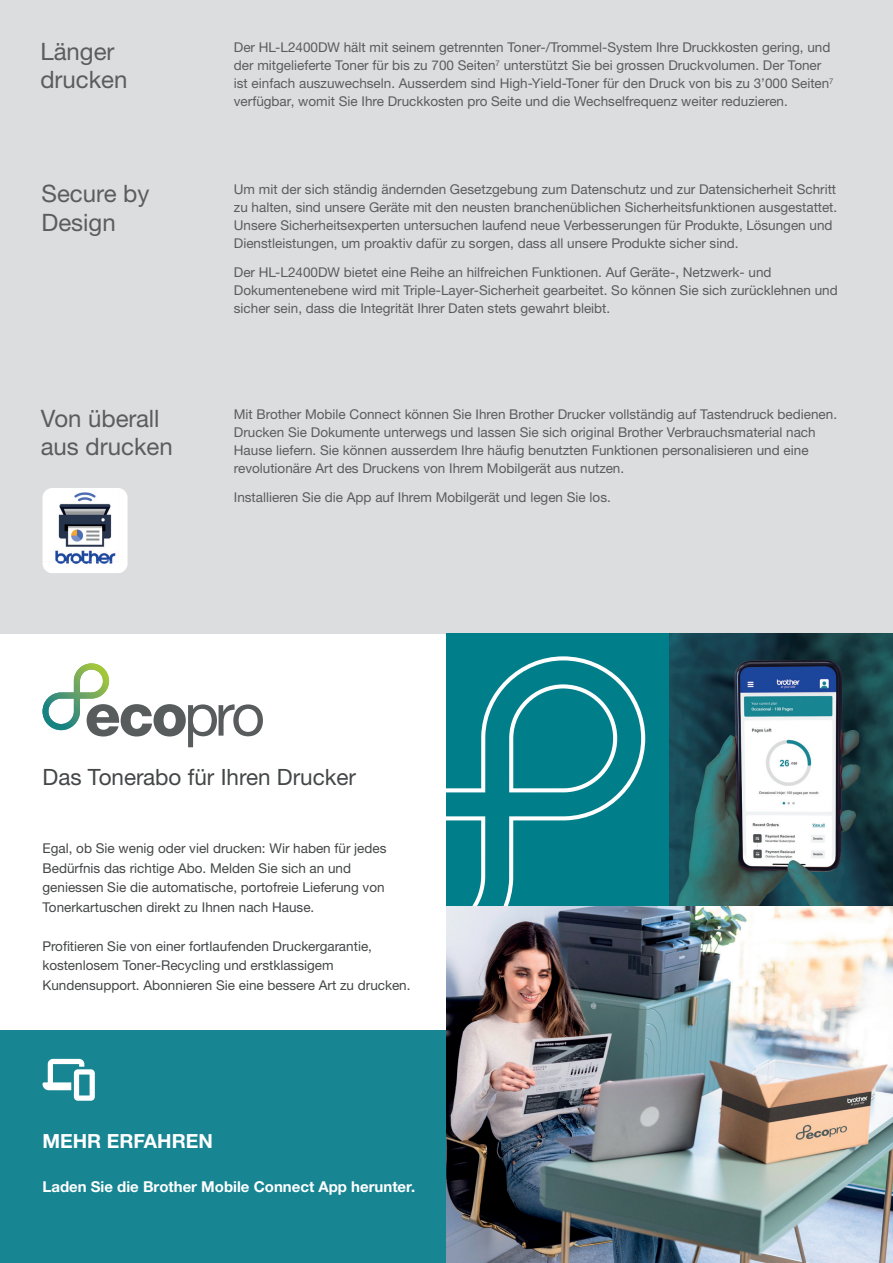
<style>
.page{position:relative;width:893px;height:1263px;background:#fff}
.page>*{position:absolute;margin:0;border:0;box-sizing:border-box;transform-origin:0 0}
.t1{font:24px/28.5px "Helvetica Neue LTW1 G";color:#5c5c5f}
.t2{font:22.5px "Helvetica Neue LTW1 G";color:#444647}
.t3{font:700 19.5px "Helvetica Neue LTW1 G";color:#fff}
.t4{font:700 15px "Helvetica Neue LTW1 G";color:#fff}
.t5{font:13.5px/18px "Helvetica Neue LTW1 G";color:#5c5c5f}
.t6{font:13.5px/19.5px "Helvetica Neue LTW1 G";color:#444647}
</style>
<div class="page">
<div style="left:0;top:0;width:893px;height:634px;background:#dcdddf"></div>
<img style="left:43px;top:488px;width:85px;height:85px">
<svg style="left:43px;top:663px;width:220px;height:84px"></svg>
<div style="left:0;top:1030px;width:446px;height:233px;background:#188593"></div>
<img style="left:446px;top:906px;width:447px;height:357px">
<div style="left:446px;top:634px;width:224px;height:272px;background:#007e89"></div>
<svg style="left:446px;top:656px;width:199px;height:250px"></svg>
<img style="left:670px;top:634px;width:223px;height:272px">
<svg style="left:43px;top:1059px;width:52px;height:42px"></svg>
<h1 class="t1" style="left:40px;top:37px;width:89px">Länger drucken</h1>
<p class="t5" style="left:234px;top:38px;width:601px">Der HL-L2400DW hält mit seinem getrennten Toner-/Trommel-System Ihre Druckkosten gering, und der mitgelieferte Toner für bis zu 700 Seiten<sup>7</sup> unterstützt Sie bei grossen Druckvolumen. Der Toner ist einfach auszuwechseln. Ausserdem sind High-Yield-Toner für den Druck von bis zu 3’000 Seiten<sup>7 </sup>verfügbar, womit Sie Ihre Druckkosten pro Seite und die Wechselfrequenz weiter reduzieren.</p>
<h1 class="t1" style="left:41px;top:179px;width:110px">Secure by<br>Design</h1>
<p class="t5" style="left:234px;top:180px;width:605px">Um mit der sich ständig ändernden Gesetzgebung zum Datenschutz und zur Datensicherheit Schritt zu halten, sind unsere Geräte mit den neusten branchenüblichen Sicherheitsfunktionen ausgestattet.<br>Unsere Sicherheitsexperten untersuchen laufend neue Verbesserungen für Produkte, Lösungen und Dienstleistungen, um proaktiv dafür zu sorgen, dass all unsere Produkte sicher sind.</p>
<p class="t5" style="left:234px;top:263px;width:605px">Der HL-L2400DW bietet eine Reihe an hilfreichen Funktionen. Auf Geräte-, Netzwerk- und<br>Dokumentenebene wird mit Triple-Layer-Sicherheit gearbeitet. So können Sie sich zurücklehnen und sicher sein, dass die Integrität Ihrer Daten stets gewahrt bleibt.</p>
<h1 class="t1" style="left:41px;top:404px;width:133px">Von überall aus drucken</h1>
<p class="t5" style="left:234px;top:405px;width:605px">Mit Brother Mobile Connect können Sie Ihren Brother Drucker vollständig auf Tastendruck bedienen.<br>Drucken Sie Dokumente unterwegs und lassen Sie sich original Brother Verbrauchsmaterial nach Hause liefern. Sie können ausserdem Ihre häufig benutzten Funktionen personalisieren und eine revolutionäre Art des Druckens von Ihrem Mobilgerät aus nutzen.</p>
<p class="t5" style="left:234px;top:488px;width:378px">Installieren Sie die App auf Ihrem Mobilgerät und legen Sie los.</p>
<h2 class="t2" style="left:43px;top:763px;width:315px">Das Tonerabo für Ihren Drucker</h2>
<p class="t6" style="left:43px;top:838px;width:345px">Egal, ob Sie wenig oder viel drucken: Wir haben für jedes Bedürfnis das richtige Abo. Melden Sie sich an und geniessen Sie die automatische, portofreie Lieferung von Tonerkartuschen direkt zu Ihnen nach Hause.</p>
<p class="t6" style="left:43px;top:936px;width:370px">Profitieren Sie von einer fortlaufenden Druckergarantie, kostenlosem Toner-Recycling und erstklassigem<br>Kundensupport. Abonnieren Sie eine bessere Art zu drucken.</p>
<h3 class="t3" style="left:43px;top:1129px;width:172px">MEHR ERFAHREN</h3>
<p class="t4" style="left:43px;top:1177px;width:374px">Laden Sie die Brother Mobile Connect App herunter.</p>
</div>
